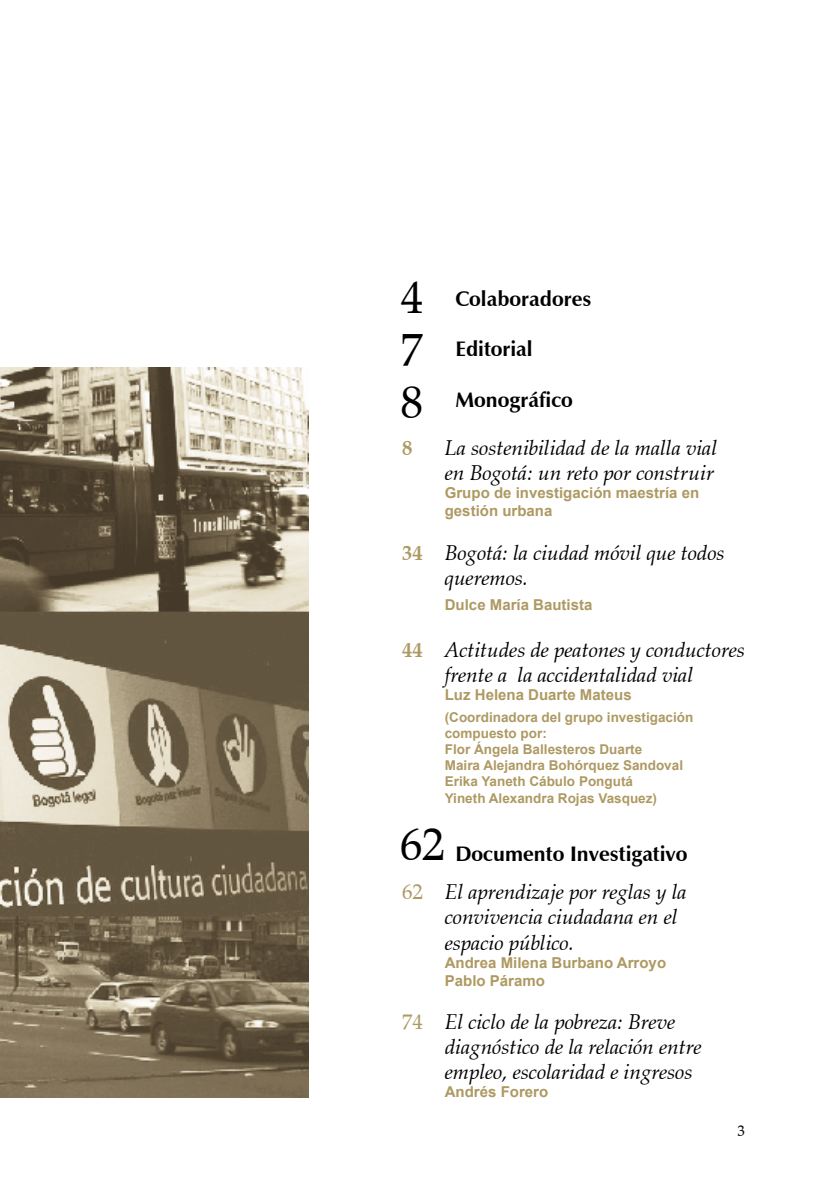
<style>
.page{position:relative;width:830px;height:1191px;background:#fff}
.page>*{position:absolute;margin:0;border:0;box-sizing:border-box;transform-origin:0 0}
.t1{font:45px/52.5px "Zapf Calligraphic 801 BT";color:#000;text-align:justify}
.t2{font:italic 21px/25.2px "Zapf Calligraphic 801 BT";color:#000}
.t3{font:700 21px "Zapf Humanist 601 BT";color:#000}
.t4{font:700 21px "Zapf Calligraphic 801 BT";color:#ae9962}
.t5{font:700 15px/18px "Arial";color:#ae9962}
.t6{font:15px "Zapf Calligraphic 801 BT";color:#000}
.t7{font:700 13.5px/16.2px "Arial";color:#ae9962}
.s1{font-weight:700;font-style:normal;color:#ae9962}
.s2{font-style:normal;color:#ae9962}
</style>
<div class="page">
<img style="left:0;top:368px;width:308px;height:729px">
<h1 class="t1" style="left:400px;top:271px;width:24px">4<br>7<br>8</h1>
<p class="t3" style="left:455px;top:285px;width:138px">Colaboradores</p>
<p class="t3" style="left:455px;top:336px;width:79px">Editorial</p>
<p class="t3" style="left:455px;top:386px;width:119px">Monográfico</p>
<p class="t4" style="left:402px;top:435px;width:12px">8</p>
<p class="t2" style="left:444px;top:435px;width:274px">La sostenibilidad de la malla vial en Bogotá: un reto por construir</p>
<p class="t5" style="left:444px;top:484px;width:256px">Grupo de investigación maestría en gestión urbana</p>
<p class="t2" style="left:444px;top:540px;width:281px;text-indent:-43px"><span class="s1">34</span> Bogotá: la ciudad móvil que todos queremos.</p>
<p class="t5" style="left:444px;top:596px;width:149px">Dulce María Bautista</p>
<p class="t2" style="left:402px;top:637px;width:344px;text-align:center"><span class="s1">44</span> Actitudes de peatones y conductores frente a la accidentalidad vial</p>
<p class="t5" style="left:444px;top:686px;width:188px">Luz Helena Duarte Mateus</p>
<p class="t7" style="left:444px;top:709px;width:250px">(Coordinadora del grupo investigación compuesto por:<br>Flor Ángela Ballesteros Duarte<br>Maira Alejandra Bohórquez Sandoval<br>Erika Yaneth Cábulo Pongutá<br>Yineth Alexandra Rojas Vasquez)</p>
<h1 class="t1" style="left:400px;top:818px;width:46px">62</h1>
<p class="t3" style="left:455px;top:840px;width:233px">Documento Investigativo</p>
<p class="t2" style="left:444px;top:879px;width:243px;text-indent:-43px"><span class="s2">62</span> El aprendizaje por reglas y la convivencia ciudadana en el espacio público.</p>
<p class="t5" style="left:444px;top:954px;width:223px">Andrea Milena Burbano Arroyo<br>Pablo Páramo</p>
<p class="t2" style="left:444px;top:1009px;width:258px;text-indent:-43px"><span class="s2">74</span> El ciclo de la pobreza: Breve diagnóstico de la relación entre empleo, escolaridad e ingresos</p>
<p class="t5" style="left:444px;top:1083px;width:105px">Andrés Forero</p>
<p class="t6" style="left:737px;top:1122px;width:9px">3</p>
</div>
